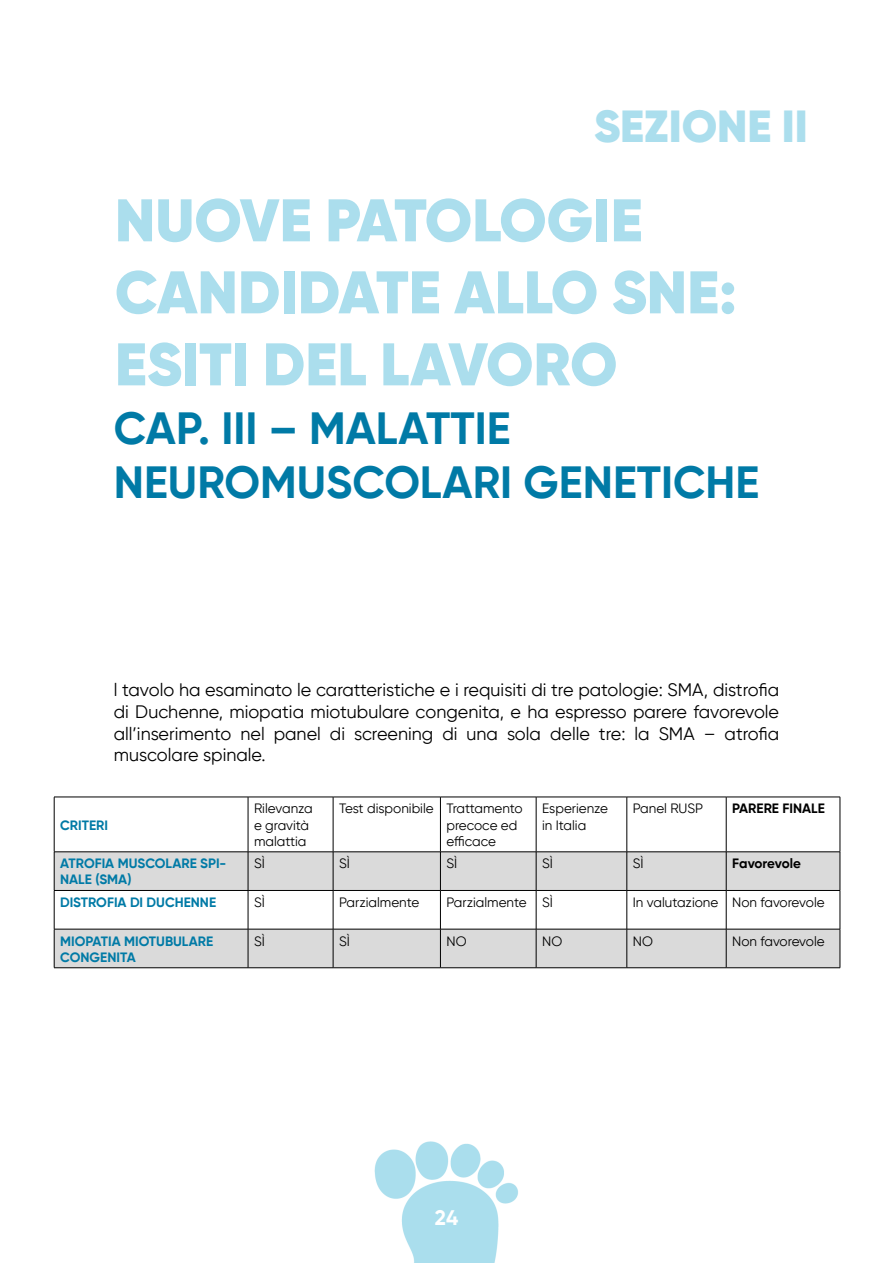
<style>
.page{position:relative;width:893px;height:1263px;background:#fff}
.page>*{position:absolute;margin:0;border:0;box-sizing:border-box;transform-origin:0 0}
.t1{font:900 60px/72px "Gilroy";color:#abdeed}
.t2{font:700 45px/54px "Gilroy";color:#007aa6}
.t3{font:900 45px "Gilroy";color:#abdeed}
.t4{font:700 21px "Gilroy";color:#fff}
.t5{font:18px/21.6px "Gilroy";color:#000;text-align:justify}
.t6{font:13.5px/16.2px "Gilroy";color:#000}
.t7{font:700 13.5px/16.2px "Gilroy";color:#007aa6}
.t8{font:700 13.5px "Gilroy";color:#000}
</style>
<div class="page">
<img style="left:53px;top:796px;width:788px;height:467px">
<svg style="left:55px;top:852px;width:785px;height:115px;fill:#dadada"></svg>
<hr style="left:54px;top:797px;width:194px;height:1px;background:#000">
<hr style="left:54px;top:797px;width:1px;height:55px;background:#000">
<hr style="left:248px;top:797px;width:85px;height:1px;background:#000">
<hr style="left:248px;top:797px;width:1px;height:55px;background:#000">
<hr style="left:333px;top:797px;width:107px;height:1px;background:#000">
<hr style="left:333px;top:797px;width:1px;height:55px;background:#000">
<hr style="left:440px;top:797px;width:96px;height:1px;background:#000">
<hr style="left:440px;top:797px;width:1px;height:55px;background:#000">
<hr style="left:536px;top:797px;width:91px;height:1px;background:#000">
<hr style="left:536px;top:797px;width:1px;height:55px;background:#000">
<hr style="left:627px;top:797px;width:99px;height:1px;background:#000">
<hr style="left:627px;top:797px;width:1px;height:55px;background:#000">
<hr style="left:726px;top:797px;width:114px;height:1px;background:#000">
<hr style="left:726px;top:797px;width:1px;height:55px;background:#000">
<hr style="left:840px;top:797px;width:1px;height:55px;background:#000">
<hr style="left:54px;top:851px;width:194px;height:1px;background:#000">
<hr style="left:54px;top:852px;width:1px;height:38px;background:#000">
<hr style="left:248px;top:851px;width:85px;height:1px;background:#000">
<hr style="left:248px;top:852px;width:1px;height:38px;background:#000">
<hr style="left:333px;top:851px;width:107px;height:1px;background:#000">
<hr style="left:333px;top:852px;width:1px;height:38px;background:#000">
<hr style="left:440px;top:851px;width:96px;height:1px;background:#000">
<hr style="left:440px;top:852px;width:1px;height:38px;background:#000">
<hr style="left:536px;top:851px;width:91px;height:1px;background:#000">
<hr style="left:536px;top:852px;width:1px;height:38px;background:#000">
<hr style="left:627px;top:851px;width:99px;height:1px;background:#000">
<hr style="left:627px;top:852px;width:1px;height:38px;background:#000">
<hr style="left:726px;top:851px;width:114px;height:1px;background:#000">
<hr style="left:726px;top:852px;width:1px;height:38px;background:#000">
<hr style="left:840px;top:852px;width:1px;height:38px;background:#000">
<hr style="left:54px;top:890px;width:194px;height:1px;background:#000">
<hr style="left:54px;top:891px;width:1px;height:38px;background:#000">
<hr style="left:248px;top:890px;width:85px;height:1px;background:#000">
<hr style="left:248px;top:891px;width:1px;height:38px;background:#000">
<hr style="left:333px;top:890px;width:107px;height:1px;background:#000">
<hr style="left:333px;top:891px;width:1px;height:38px;background:#000">
<hr style="left:440px;top:890px;width:96px;height:1px;background:#000">
<hr style="left:440px;top:891px;width:1px;height:38px;background:#000">
<hr style="left:536px;top:890px;width:91px;height:1px;background:#000">
<hr style="left:536px;top:891px;width:1px;height:38px;background:#000">
<hr style="left:627px;top:890px;width:99px;height:1px;background:#000">
<hr style="left:627px;top:891px;width:1px;height:38px;background:#000">
<hr style="left:726px;top:890px;width:114px;height:1px;background:#000">
<hr style="left:726px;top:891px;width:1px;height:38px;background:#000">
<hr style="left:840px;top:891px;width:1px;height:38px;background:#000">
<hr style="left:54px;top:929px;width:194px;height:1px;background:#000">
<hr style="left:54px;top:929px;width:1px;height:38px;background:#000">
<hr style="left:248px;top:929px;width:85px;height:1px;background:#000">
<hr style="left:248px;top:929px;width:1px;height:38px;background:#000">
<hr style="left:333px;top:929px;width:107px;height:1px;background:#000">
<hr style="left:333px;top:929px;width:1px;height:38px;background:#000">
<hr style="left:440px;top:929px;width:96px;height:1px;background:#000">
<hr style="left:440px;top:929px;width:1px;height:38px;background:#000">
<hr style="left:536px;top:929px;width:91px;height:1px;background:#000">
<hr style="left:536px;top:929px;width:1px;height:38px;background:#000">
<hr style="left:627px;top:929px;width:99px;height:1px;background:#000">
<hr style="left:627px;top:929px;width:1px;height:38px;background:#000">
<hr style="left:726px;top:929px;width:114px;height:1px;background:#000">
<hr style="left:726px;top:929px;width:1px;height:38px;background:#000">
<hr style="left:840px;top:929px;width:1px;height:38px;background:#000">
<hr style="left:54px;top:967px;width:194px;height:1px;background:#000">
<hr style="left:248px;top:967px;width:85px;height:1px;background:#000">
<hr style="left:333px;top:967px;width:107px;height:1px;background:#000">
<hr style="left:440px;top:967px;width:96px;height:1px;background:#000">
<hr style="left:536px;top:967px;width:91px;height:1px;background:#000">
<hr style="left:627px;top:967px;width:99px;height:1px;background:#000">
<hr style="left:726px;top:967px;width:114px;height:1px;background:#000">
<h2 class="t3" style="left:594px;top:98px;width:215px">SEZIONE II</h2>
<h1 class="t1" style="left:115px;top:184px;width:623px">NUOVE PATOLOGIE<br>CANDIDATE ALLO SNE:<br>ESITI DEL LAVORO</h1>
<h2 class="t2" style="left:114px;top:401px;width:647px">CAP. III – MALATTIE<br>NEUROMUSCOLARI GENETICHE</h2>
<p class="t5" style="left:114px;top:679px;width:667px">l tavolo ha esaminato le caratteristiche e i requisiti di tre patologie: SMA, distrofia di Duchenne, miopatia miotubulare congenita, e ha espresso parere favorevole all’inserimento nel panel di screening di una sola delle tre: la SMA – atrofia muscolare spinale.</p>
<p class="t7" style="left:60px;top:817px;width:49px">CRITERI</p>
<p class="t6" style="left:254px;top:800px;width:60px">Rilevanza e gravità malattia</p>
<p class="t6" style="left:446px;top:800px;width:78px;text-indent:-107px">Test disponibile Trattamento precoce ed efficace</p>
<p class="t6" style="left:542px;top:800px;width:67px">Esperienze in Italia</p>
<p class="t6" style="left:633px;top:800px;width:72px">Panel RUSP</p>
<p class="t8" style="left:732px;top:800px;width:94px">PARERE FINALE</p>
<p class="t7" style="left:60px;top:855px;width:168px">ATROFIA MUSCOLARE SPI-<br>NALE (SMA)</p>
<p class="t6" style="left:254px;top:855px;width:12px">SÌ</p>
<p class="t6" style="left:339px;top:855px;width:12px">SÌ</p>
<p class="t6" style="left:446px;top:855px;width:12px">SÌ</p>
<p class="t6" style="left:542px;top:855px;width:12px">SÌ</p>
<p class="t6" style="left:633px;top:855px;width:12px">SÌ</p>
<p class="t8" style="left:732px;top:855px;width:70px">Favorevole</p>
<p class="t7" style="left:60px;top:894px;width:157px">DISTROFIA DI DUCHENNE</p>
<p class="t6" style="left:254px;top:894px;width:12px">SÌ</p>
<p class="t6" style="left:339px;top:894px;width:82px">Parzialmente</p>
<p class="t6" style="left:446px;top:894px;width:108px">Parzialmente SÌ</p>
<p class="t6" style="left:633px;top:894px;width:193px">In valutazione Non favorevole</p>
<p class="t7" style="left:60px;top:933px;width:154px">MIOPATIA MIOTUBULARE<br>CONGENITA</p>
<p class="t6" style="left:254px;top:933px;width:12px">SÌ</p>
<p class="t6" style="left:339px;top:933px;width:12px">SÌ</p>
<p class="t6" style="left:446px;top:933px;width:22px">NO</p>
<p class="t6" style="left:542px;top:933px;width:22px">NO</p>
<p class="t6" style="left:633px;top:933px;width:22px">NO</p>
<p class="t6" style="left:732px;top:933px;width:94px">Non favorevole</p>
<p class="t4" style="left:435px;top:1205px;width:25px">24</p>
</div>
